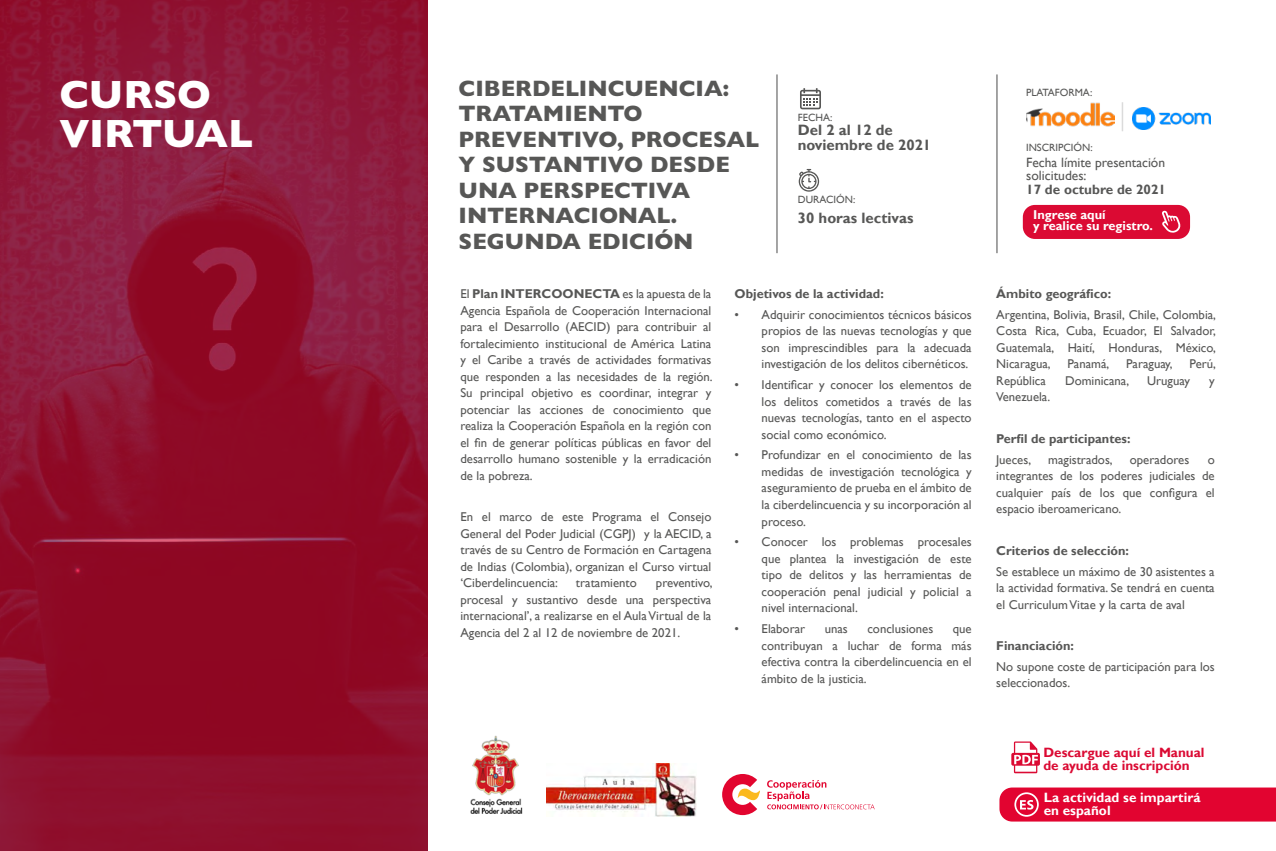
<style>
.page{position:relative;width:1276px;height:851px;background:#fff}
.page>*{position:absolute;margin:0;border:0;box-sizing:border-box;transform-origin:0 0}
.t1{font:800 39.75px/39px "Gill Sans";letter-spacing:-.005em;color:#fff}
.t2{font:800 22.5px/25.5px "Gill Sans";color:#575756}
.t3{font:700 15px/15px "Gill Sans";color:#575756}
.t4{font:700 13.5px/13.5px "Gill Sans";color:#db0a33}
.t5{font:13.5px/13.5px "Gill Sans";color:#575756}
.t6{font:700 13.5px/13.5px "Gill Sans";color:#fff}
.t7{font:700 13.5px "Gill Sans";color:#575756}
.t8{font:12.75px/16.5px "Gill Sans";color:#575756;text-align:justify}
.t9{font:700 12.75px "Gill Sans";color:#575756}
.t10{font:700 12.75px/11.4px "Gill Sans";color:#fff}
.t11{font:10.5px "Gill Sans";color:#575756}
.s1{font-weight:700}
</style>
<div class="page">
<svg style="left:999px;top:787px;width:277px;height:34px;background:#e30f39"></svg>
<svg style="left:1011px;top:741px;width:29px;height:32px"></svg>
<hr style="left:776px;top:74px;width:1px;height:179px;background:#878787">
<hr style="left:996px;top:74px;width:1px;height:179px;background:#878787">
<svg style="left:798px;top:169px;width:21px;height:23px"></svg>
<svg style="left:800px;top:88px;width:21px;height:21px"></svg>
<div style="left:1023px;top:205px;width:167px;height:34px;background:#db0a33;border-radius:12px"></div>
<svg style="left:1162px;top:210px;width:18px;height:23px"></svg>
<img style="left:0;top:0;width:427px;height:850px">
<svg style="left:767px;top:780px;width:107px;height:29px"></svg>
<svg style="left:722px;top:774px;width:38px;height:41px"></svg>
<img style="left:470px;top:735px;width:53px;height:79px">
<img style="left:546px;top:763px;width:150px;height:53px">
<img style="left:1026px;top:102px;width:88px;height:25px">
<img style="left:1132px;top:107px;width:78px;height:23px">
<hr style="left:1121px;top:102px;width:2px;height:29px;background:#878787">
<h1 class="t1" style="left:59px;top:74px;width:195px">CURSO<br>VIRTUAL</h1>
<h2 class="t2" style="left:458px;top:75px;width:302px">CIBERDELINCUENCIA:<br>TRATAMIENTO<br>PREVENTIVO, PROCESAL<br>Y SUSTANTIVO DESDE<br>UNA PERSPECTIVA<br>INTERNACIONAL.<br>SEGUNDA EDICIÓN</h2>
<p class="t11" style="left:798px;top:111px;width:36px">FECHA:</p>
<p class="t3" style="left:798px;top:123px;width:135px">Del 2 al 12 de noviembre de 2021</p>
<p class="t11" style="left:798px;top:193px;width:59px">DURACIÓN:</p>
<p class="t3" style="left:798px;top:211px;width:117px">30 horas lectivas</p>
<p class="t8" style="left:460px;top:286px;width:254px">El <span class="s1">Plan INTERCOONECTA</span> es la apuesta de la Agencia Española de Cooperación Internacional para el Desarrollo (AECID) para contribuir al fortalecimiento institucional de América Latina y el Caribe a través de actividades formativas que responden a las necesidades de la región.<br>Su principal objetivo es coordinar, integrar y potenciar las acciones de conocimiento que realiza la Cooperación Española en la región con el fin de generar políticas públicas en favor del desarrollo humano sostenible y la erradicación de la pobreza.</p>
<p class="t8" style="left:460px;top:509px;width:252px">En el marco de este Programa el Consejo General del Poder Judicial (CGPJ) y la AECID, a través de su Centro de Formación en Cartagena de Indias (Colombia), organizan el Curso virtual ‘Ciberdelincuencia:</p>
<p class="t8" style="left:460px;top:575px;width:254px;text-indent:195px">preventivo, procesal y sustantivo desde una perspectiva internacional’, a realizarse en el Aula Virtual de la Agencia del 2 al 12 de noviembre de 2021.</p>
<p class="t8" style="left:576px;top:575px;width:62px">tratamiento</p>
<p class="t9" style="left:734px;top:286px;width:151px">Objetivos de la actividad:</p>
<p class="t8" style="left:761px;top:306px;width:211px;text-indent:-27px">• Adquirir conocimientos técnicos básicos propios de las nuevas tecnologías y que son imprescindibles para la adecuada investigación de los delitos cibernéticos.</p>
<p class="t8" style="left:761px;top:377px;width:211px;text-indent:-27px">• Identificar y conocer los elementos de los delitos cometidos a través de las nuevas tecnologías, tanto en el aspecto social como económico.</p>
<p class="t8" style="left:761px;top:447px;width:211px;text-indent:-27px">• Profundizar en el conocimiento de las medidas de investigación tecnológica y aseguramiento de prueba en el ámbito de la ciberdelincuencia y su incorporación al proceso.</p>
<p class="t8" style="left:761px;top:534px;width:211px;text-indent:-27px">• Conocer los problemas procesales que plantea la investigación de este tipo de delitos y las herramientas de cooperación penal judicial y policial a nivel internacional.</p>
<p class="t8" style="left:734px;top:620px;width:72px">• Elaborar</p>
<p class="t8" style="left:824px;top:620px;width:25px">unas</p>
<p class="t8" style="left:867px;top:620px;width:67px">conclusiones</p>
<p class="t8" style="left:761px;top:620px;width:211px;text-indent:191px">que contribuyan a luchar de forma más efectiva contra la ciberdelincuencia en el ámbito de la justicia.</p>
<p class="t11" style="left:1026px;top:87px;width:68px">PLATAFORMA:</p>
<p class="t11" style="left:1026px;top:141px;width:68px">INSCRIPCIÓN:</p>
<p class="t5" style="left:1026px;top:156px;width:140px">Fecha límite presentación solicitudes:</p>
<p class="t7" style="left:1026px;top:181px;width:141px">17 de octubre de 2021</p>
<p class="t10" style="left:1033px;top:209px;width:121px">Ingrese aquí<br>y realice su registro.</p>
<p class="t9" style="left:996px;top:286px;width:116px">Ámbito geográfico:</p>
<p class="t8" style="left:996px;top:306px;width:221px">Argentina, Bolivia, Brasil, Chile, Colombia, Costa Rica, Cuba, Ecuador, El Salvador, Guatemala, Haití, Honduras, México, Nicaragua,</p>
<p class="t8" style="left:1067px;top:356px;width:43px">Panamá,</p>
<p class="t8" style="left:1126px;top:356px;width:48px">Paraguay,</p>
<p class="t8" style="left:1189px;top:356px;width:28px">Perú,</p>
<p class="t8" style="left:996px;top:372px;width:51px">República</p>
<p class="t8" style="left:1065px;top:372px;width:66px">Dominicana,</p>
<p class="t8" style="left:1147px;top:372px;width:44px">Uruguay</p>
<p class="t8" style="left:1209px;top:372px;width:7px">y</p>
<p class="t8" style="left:996px;top:389px;width:55px">Venezuela.</p>
<p class="t9" style="left:996px;top:431px;width:136px">Perfil de participantes:</p>
<p class="t8" style="left:996px;top:451px;width:36px">Jueces,</p>
<p class="t8" style="left:1048px;top:451px;width:66px">magistrados,</p>
<p class="t8" style="left:1130px;top:451px;width:61px">operadores</p>
<p class="t8" style="left:996px;top:451px;width:220px;text-indent:211px">o integrantes de los poderes judiciales de cualquier país de los que configura el espacio iberoamericano.</p>
<p class="t9" style="left:996px;top:542px;width:134px">Criterios de selección:</p>
<p class="t8" style="left:996px;top:563px;width:220px">Se establece un máximo de 30 asistentes a la actividad formativa. Se tendrá en cuenta el Curriculum Vitae y la carta de aval</p>
<p class="t9" style="left:996px;top:638px;width:79px">Financiación:</p>
<p class="t8" style="left:996px;top:658px;width:220px">No supone coste de participación para los seleccionados.</p>
<p class="t4" style="left:1043px;top:745px;width:163px">Descargue aquí el Manual de ayuda de inscripción</p>
<p class="t6" style="left:1043px;top:790px;width:158px">La actividad se impartirá en español</p>
</div>
